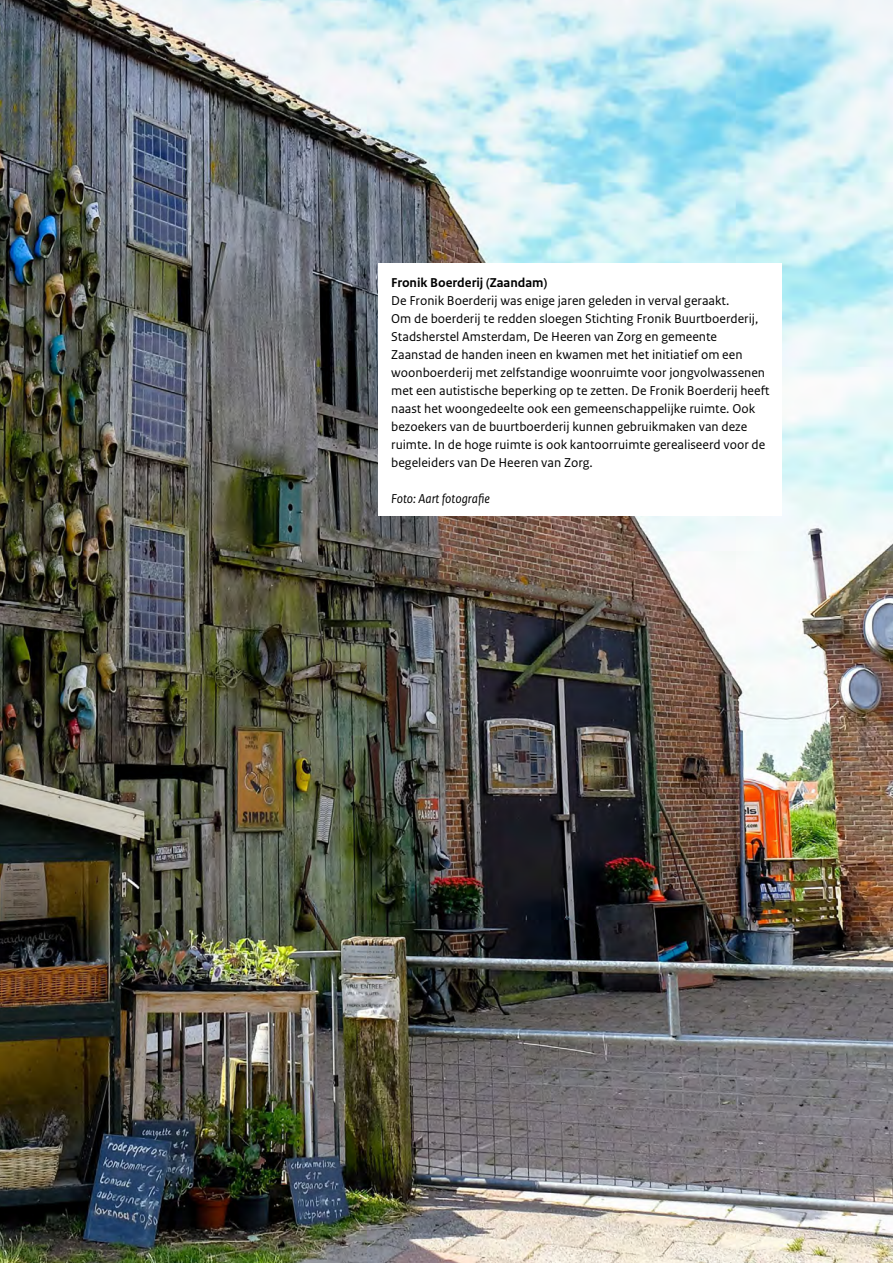
<style>
.page{position:relative;width:893px;height:1263px;background:#fff}
.page>*{position:absolute;margin:0;border:0;box-sizing:border-box;transform-origin:0 0}
.t1{font:13.5px/18px "Rijksoverheid Sans Text";color:#000}
.t2{font:700 13.5px "Rijksoverheid Sans Text";color:#000}
.t3{font:italic 13.5px "Rijksoverheid Sans Text";color:#000}
</style>
<div class="page">
<img style="left:0;top:0;width:893px;height:1263px">
<div style="left:378px;top:263px;width:404px;height:253px;background:#fff"></div>
<p class="t2" style="left:391px;top:275px;width:158px">Fronik Boerderij (Zaandam)</p>
<p class="t1" style="left:391px;top:292px;width:380px">De Fronik Boerderij was enige jaren geleden in verval geraakt.<br>Om de boerderij te redden sloegen Stichting Fronik Buurtboerderij, Stadsherstel Amsterdam, De Heeren van Zorg en gemeente Zaanstad de handen ineen en kwamen met het initiatief om een woonboerderij met zelfstandige woonruimte voor jongvolwassenen met een autistische beperking op te zetten. De Fronik Boerderij heeft naast het woongedeelte ook een gemeenschappelijke ruimte. Ook bezoekers van de buurtboerderij kunnen gebruikmaken van deze ruimte. In de hoge ruimte is ook kantoorruimte gerealiseerd voor de begeleiders van De Heeren van Zorg.</p>
<p class="t3" style="left:391px;top:491px;width:100px">Foto: Aart fotografie</p>
</div>
